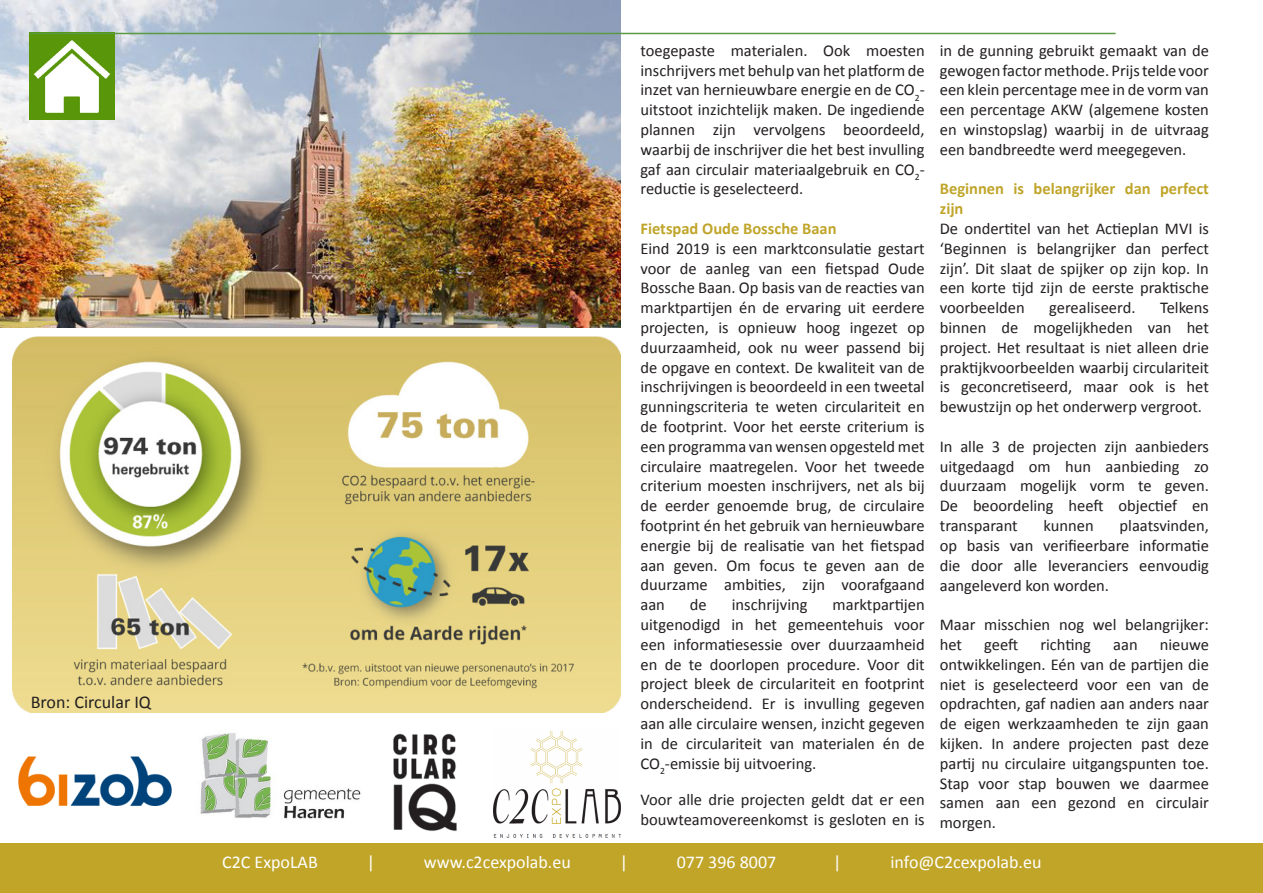
<style>
.page{position:relative;width:1263px;height:893px;background:#fff}
.page>*{position:absolute;margin:0;border:0;box-sizing:border-box;transform-origin:0 0}
.t1{font:18px "Calibri";color:#fff}
.t2{font:18px "Calibri";color:#231f20}
.t3{font:16.5px/19.8px "Calibri";color:#231f20;text-align:justify}
.t4{font:700 16.5px/19.8px "Calibri";color:#c0a52a}
</style>
<div class="page">
<img style="left:0;top:0;width:621px;height:327px">
<img style="left:12px;top:337px;width:609px;height:375px">
<div style="left:1px;top:843px;width:1262px;height:50px;background:#c0a529"></div>
<img style="left:30px;top:34px;width:85px;height:86px">
<hr style="left:30px;top:33px;width:1085px;height:1px;background:#599a42">
<img style="left:18px;top:756px;width:154px;height:50px">
<img style="left:200px;top:733px;width:161px;height:86px">
<img style="left:493px;top:731px;width:128px;height:107px">
<img style="left:393px;top:733px;width:64px;height:98px">
<p class="t2" style="left:31px;top:690px;width:122px">Bron: Circular IQ</p>
<p class="t3" style="left:640px;top:40px;width:286px">toegepaste materialen. Ook moesten inschrijvers met behulp van het platform de inzet van hernieuwbare energie en de CO<sub>2</sub>- uitstoot inzichtelijk maken. De ingediende plannen zijn vervolgens beoordeeld, waarbij de inschrijver die het best invulling gaf aan circulair materiaalgebruik en CO<sub>2</sub>- reductie is geselecteerd.</p>
<p class="t4" style="left:640px;top:219px;width:198px">Fietspad Oude Bossche Baan</p>
<p class="t3" style="left:640px;top:238px;width:286px">Eind 2019 is een marktconsulatie gestart voor de aanleg van een fietspad Oude Bossche Baan. Op basis van de reacties van marktpartijen én de ervaring uit eerdere projecten, is opnieuw hoog ingezet op duurzaamheid, ook nu weer passend bij de opgave en context. De kwaliteit van de inschrijvingen is beoordeeld in een tweetal gunningscriteria te weten circulariteit en de footprint. Voor het eerste criterium is een programma van wensen opgesteld met circulaire maatregelen. Voor het tweede criterium moesten inschrijvers, net als bij de eerder genoemde brug, de circulaire footprint én het gebruik van hernieuwbare energie bij de realisatie van het fietspad aan geven. Om focus te geven aan de duurzame ambities, zijn voorafgaand aan</p>
<p class="t3" style="left:640px;top:595px;width:286px;text-indent:192px">marktpartijen uitgenodigd in het gemeentehuis voor een informatiesessie over duurzaamheid en de te doorlopen procedure. Voor dit project bleek de circulariteit en footprint onderscheidend. Er is invulling gegeven aan alle circulaire wensen, inzicht gegeven in de circulariteit van materialen én de CO<sub>2</sub>-emissie bij uitvoering.</p>
<p class="t3" style="left:640px;top:790px;width:286px">Voor alle drie projecten geldt dat er een bouwteamovereenkomst is gesloten en is</p>
<p class="t3" style="left:690px;top:595px;width:18px">de</p>
<p class="t3" style="left:732px;top:595px;width:77px">inschrijving</p>
<p class="t3" style="left:940px;top:41px;width:271px">in de gunning gebruikt gemaakt van de gewogen factor methode. Prijs telde voor een klein percentage mee in de vorm van een percentage AKW (algemene kosten en winstopslag) waarbij in de uitvraag een bandbreedte werd meegegeven.</p>
<p class="t4" style="left:940px;top:179px;width:271px">Beginnen is belangrijker dan perfect zijn</p>
<p class="t3" style="left:940px;top:219px;width:271px">De ondertitel van het Actieplan MVI is ‘Beginnen is belangrijker dan perfect zijn’. Dit slaat de spijker op zijn kop. In een korte tijd zijn de eerste praktische voorbeelden</p>
<p class="t3" style="left:940px;top:298px;width:271px;text-indent:220px">Telkens binnen de mogelijkheden van het project. Het resultaat is niet alleen drie praktijkvoorbeelden waarbij circulariteit is geconcretiseerd, maar ook is het bewustzijn op het onderwerp vergroot.</p>
<p class="t3" style="left:940px;top:437px;width:271px">In alle 3 de projecten zijn aanbieders uitgedaagd om hun aanbieding zo duurzaam mogelijk vorm te geven.<br>De beoordeling heeft objectief en transparant</p>
<p class="t3" style="left:1049px;top:298px;width:88px">gerealiseerd.</p>
<p class="t3" style="left:940px;top:516px;width:271px;text-indent:180px">plaatsvinden, op basis van verifieerbare informatie die door alle leveranciers eenvoudig aangeleverd kon worden.</p>
<p class="t3" style="left:940px;top:615px;width:271px">Maar misschien nog wel belangrijker: het</p>
<p class="t3" style="left:1043px;top:516px;width:52px">kunnen</p>
<p class="t3" style="left:984px;top:635px;width:36px">geeft</p>
<p class="t3" style="left:1040px;top:635px;width:52px">richting</p>
<p class="t3" style="left:1113px;top:635px;width:26px">aan</p>
<p class="t3" style="left:940px;top:635px;width:271px;text-indent:220px">nieuwe ontwikkelingen. Eén van de partijen die niet is geselecteerd voor een van de opdrachten, gaf nadien aan anders naar de eigen werkzaamheden te zijn gaan kijken. In andere projecten past deze partij nu circulaire uitgangspunten toe.<br>Stap voor stap bouwen we daarmee samen aan een gezond en circulair morgen.</p>
<p class="t1" style="left:222px;top:850px;width:97px">C2C ExpoLAB</p>
<p class="t1" style="left:367px;top:850px;width:10px">|</p>
<p class="t1" style="left:424px;top:850px;width:149px">www.c2cexpolab.eu</p>
<p class="t1" style="left:620px;top:850px;width:10px">|</p>
<p class="t1" style="left:677px;top:850px;width:101px">077 396 8007</p>
<p class="t1" style="left:833px;top:850px;width:10px">|</p>
<p class="t1" style="left:890px;top:850px;width:153px">info@C2cexpolab.eu</p>
</div>
